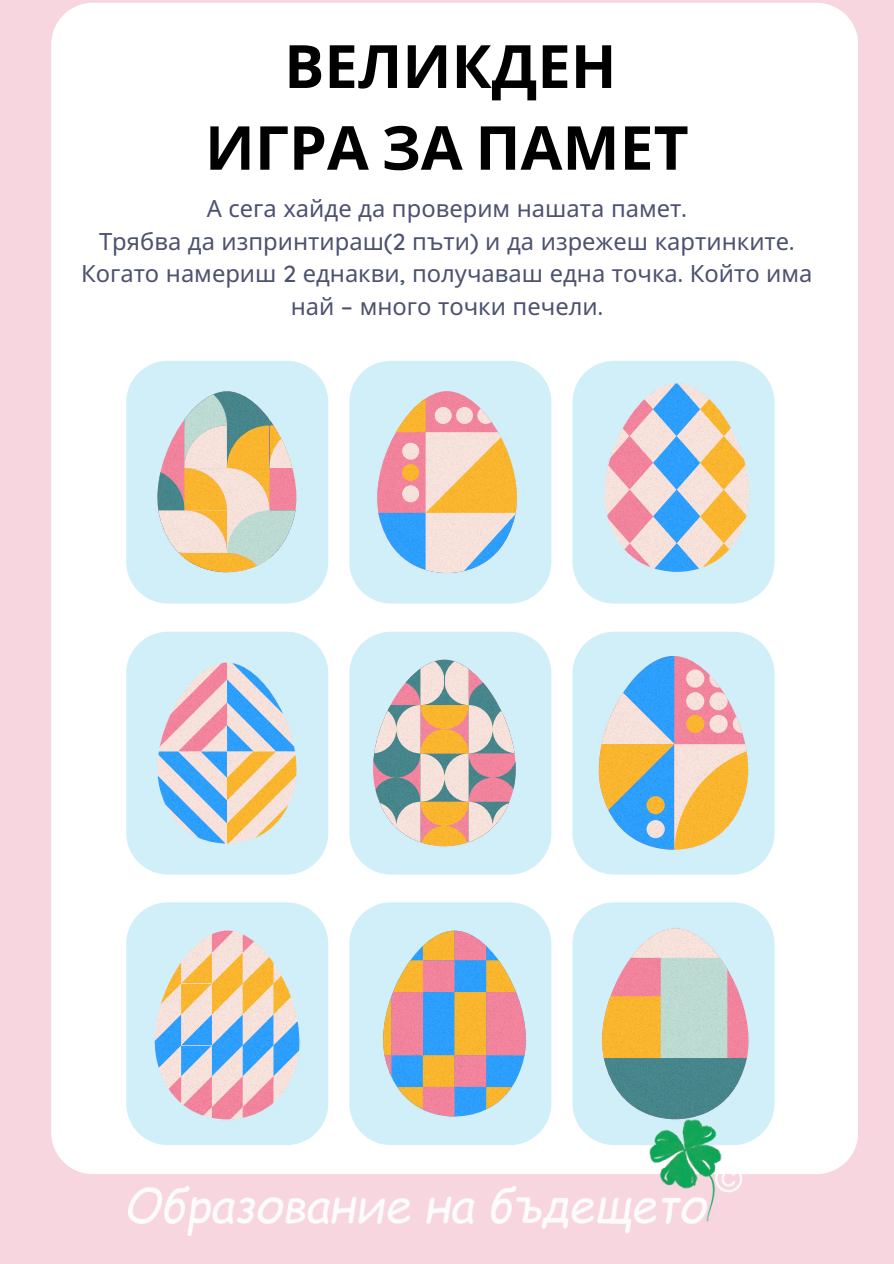
<style>
.page{position:relative;width:894px;height:1264px;background:#fff}
.page>*{position:absolute;margin:0;border:0;box-sizing:border-box;transform-origin:0 0}
.t1{font:700 60.6px "Noto Sans";color:#000}
.t2{font:700 59.7px "Noto Sans";color:#000}
.t3{font:23.7px/32.7px "Noto Sans";color:#4c5270;text-align:center}
.s1{font-family:"Quicksand";font-weight:500}
</style>
<div class="page">
<div style="left:0;top:0;width:893px;height:1263px;background:#f7d6e0"></div>
<div style="left:51px;top:3px;width:806px;height:1171px;background:#fff"></div>
<svg style="left:126px;top:631px;width:202px;height:243px;background:#d6f0f9"></svg>
<svg style="left:126px;top:902px;width:202px;height:243px;background:#d6f0f9"></svg>
<svg style="left:349px;top:631px;width:202px;height:243px;background:#d6f1f9"></svg>
<svg style="left:349px;top:902px;width:202px;height:202px;background:#d5f0f9"></svg>
<svg style="left:572px;top:631px;width:202px;height:243px;background:#d9f1fa"></svg>
<svg style="left:572px;top:902px;width:202px;height:243px;background:#d7f1f9"></svg>
<svg style="left:126px;top:361px;width:202px;height:242px;background:#d5f0f9"></svg>
<svg style="left:349px;top:361px;width:202px;height:242px;background:#d5f0f9"></svg>
<svg style="left:572px;top:361px;width:202px;height:242px;background:#d7f1f9"></svg>
<img style="left:144px;top:378px;width:166px;height:207px">
<img style="left:363px;top:378px;width:167px;height:208px">
<img style="left:144px;top:649px;width:166px;height:207px">
<img style="left:590px;top:370px;width:172px;height:216px">
<img style="left:584px;top:642px;width:178px;height:221px">
<img style="left:359px;top:646px;width:170px;height:214px">
<img style="left:588px;top:914px;width:174px;height:219px">
<img style="left:369px;top:917px;width:170px;height:187px">
<img style="left:141px;top:917px;width:172px;height:187px">
<img style="left:128px;top:1104px;width:628px;height:131px">
<p class="t2" style="left:284px;top:24px;width:334px">ВЕЛИКДЕН</p>
<p class="t1" style="left:205px;top:105px;width:485px">ИГРА ЗА ПАМЕТ</p>
<p class="t3" style="left:207px;top:191px;width:481px">А сега хайде да проверим нашата памет<span class="s1">.</span></p>
<p class="t3" style="left:81px;top:224px;width:732px">Трябва да изпринтираш<span class="s1">(2</span> пъти<span class="s1">)</span> и да изрежеш картинките<span class="s1">.<br></span>Когато намериш <span class="s1">2</span> еднакви<span class="s1">,</span> получаваш една точка<span class="s1">.</span> Който има най <span class="s1">–</span> много точки печели<span class="s1">.</span></p>
</div>
